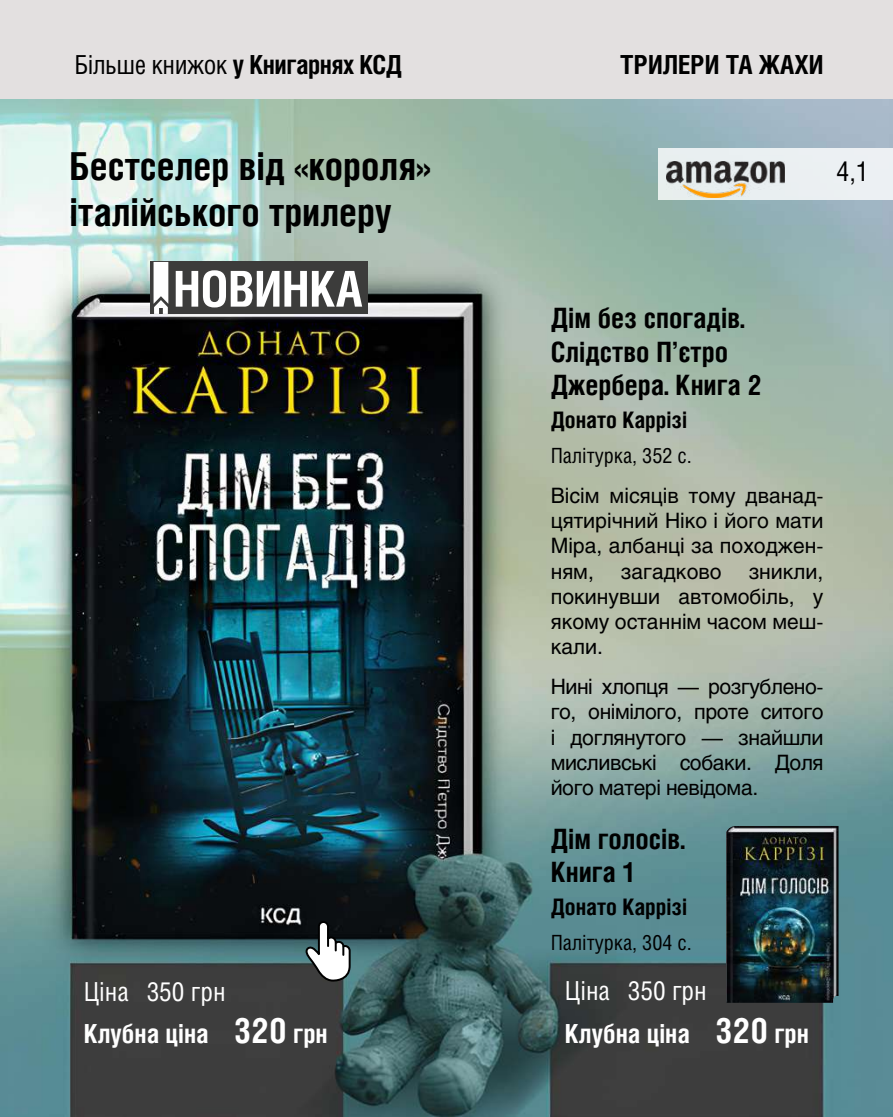
<style>
.page{position:relative;width:893px;height:1117px;background:#fff}
.page>*{position:absolute;margin:0;border:0;box-sizing:border-box;transform-origin:0 0}
.t1{font:700 38.5px/46.2px "Helios Cond";color:#000}
.t2{font:700 28px/33.6px "Helios Cond";color:#000}
.t3{font:27.12px "Helios Cond";color:#000}
.t4{font:700 26.25px/42px "Helios Cond";color:#fff}
.t5{font:700 26.25px "Helios Cond";letter-spacing:-.02em;color:#000}
.t6{font:700 26.25px "Helios Cond";color:#000}
.t7{font:700 22.75px "Helios Cond";color:#000}
.t8{font:21px/25.2px "Helios";color:#000;text-align:justify}
.t9{font:21px "Helios Cond";color:#000}
.s1{font-weight:400}
.s2{font-size:35px}
</style>
<div class="page">
<div style="left:0;top:0;width:893px;height:99px;background:#e3e0e0"></div>
<img style="left:0;top:99px;width:892px;height:1017px">
<img style="left:726px;top:825px;width:113px;height:177px">
<div style="left:658px;top:149px;width:235px;height:51px;background:#ebf0f2"></div>
<img style="left:666px;top:161px;width:118px;height:36px">
<div style="left:150px;top:262px;width:217px;height:52px;background:#3c3c3b"></div>
<svg style="left:154px;top:262px;width:14px;height:52px"></svg>
<svg style="left:176px;top:270px;width:186px;height:37px"></svg>
<svg style="left:302px;top:919px;width:50px;height:63px"></svg>
<p class="t5" style="left:74px;top:49px;width:329px"><span class="s1">Більше книжок</span> у Книгарнях КСД</p>
<p class="t6" style="left:620px;top:49px;width:205px">ТРИЛЕРИ ТА ЖАХИ</p>
<h1 class="t1" style="left:69px;top:142px;width:363px">Бестселер від «короля» італійського трилеру</h1>
<p class="t3" style="left:836px;top:155px;width:34px">4,1</p>
<h2 class="t2" style="left:551px;top:300px;width:213px">Дім без спогадів.<br>Слідство П’єтро<br>Джербера. Книга 2</h2>
<p class="t7" style="left:551px;top:406px;width:138px">Донато Каррізі</p>
<p class="t9" style="left:551px;top:442px;width:143px">Палітурка, 352 с.</p>
<p class="t8" style="left:551px;top:482px;width:274px">Вісім місяців тому дванад&shy;цятирічний Ніко і його мати Міра, албанці за походжен&shy;ням,</p>
<p class="t8" style="left:551px;top:558px;width:274px;text-indent:198px">зникли, покинувши автомобіль, у якому останнім часом меш&shy;кали.</p>
<p class="t8" style="left:551px;top:674px;width:274px">Нині хлопця — розгублено&shy;го, онімілого, проте ситого і доглянутого — знайшли мисливські собаки. Доля його матері невідома.</p>
<p class="t8" style="left:621px;top:558px;width:102px">загадково</p>
<p class="t4" style="left:84px;top:969px;width:246px"><span class="s1">Ціна 350 грн<br></span>Клубна ціна <span class="s2">320</span> грн</p>
<h2 class="t2" style="left:551px;top:820px;width:136px">Дім голосів.<br>Книга 1</h2>
<p class="t7" style="left:551px;top:892px;width:138px">Донато Каррізі</p>
<p class="t9" style="left:551px;top:929px;width:143px">Палітурка, 304 с.</p>
<p class="t4" style="left:565px;top:969px;width:246px"><span class="s1">Ціна 350 грн<br></span>Клубна ціна <span class="s2">320</span> грн</p>
</div>
